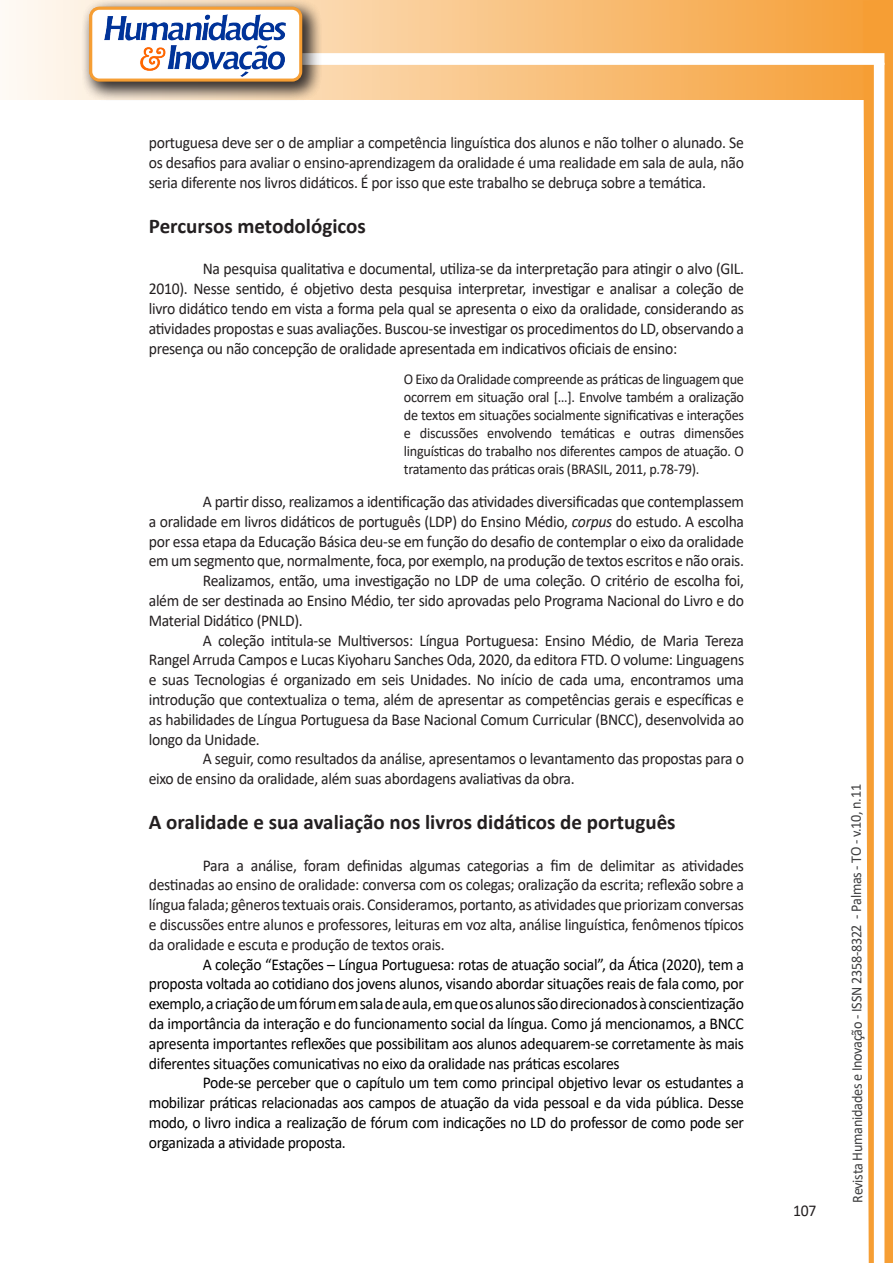
<style>
.page{position:relative;width:893px;height:1263px;background:#fff}
.page>*{position:absolute;margin:0;border:0;box-sizing:border-box;transform-origin:0 0}
.Titulo_2{font:700 21px "Calibri";color:#231f20}
.texto{font:16.5px/19.8px "Calibri";letter-spacing:-.02em;color:#231f20;text-align:justify;scale:.95 1}
.texto-2{font:16.5px/19.8px "Calibri";letter-spacing:-.02em;color:#000;text-align:justify;scale:.95 1}
.citacao{font:15px/18px "Calibri";letter-spacing:-.02em;color:#231f20;text-align:justify;scale:.95 1}
.t1{font:15px "Calibri";letter-spacing:-.025em;color:#3e3e3f;scale:.95 1}
.s1{font-style:italic}
</style>
<div class="page">
<svg style="left:5px;top:0;width:858px;height:100px;background:#f9c484"></svg>
<div style="left:302px;top:53px;width:582px;height:12px;background:#fff;border:2px solid #fff"></div>
<svg style="left:863px;top:0;width:30px;height:1263px"></svg>
<div style="left:81px;top:0;width:241px;height:102px;background:#231f20;opacity:.75"></div>
<div style="left:91px;top:8px;width:210px;height:72px;background:#fff;border-radius:9px"></div>
<img style="left:104px;top:14px;width:181px;height:62px">
<div style="left:89px;top:7px;width:213px;height:75px;border:3px solid #f69e34;border-radius:9px"></div>
<p class="texto" style="left:149px;top:133px;width:628px">portuguesa deve ser o de ampliar a competência linguística dos alunos e não tolher o alunado. Se os desafios para avaliar o ensino-aprendizagem da oralidade é uma realidade em sala de aula, não seria diferente nos livros didáticos. É por isso que este trabalho se debruça sobre a temática.</p>
<p class="Titulo_2" style="left:149px;top:211px;width:218px">Percursos metodológicos</p>
<p class="texto" style="left:149px;top:259px;width:628px;text-indent:54px">Na pesquisa qualitativa e documental, utiliza-se da interpretação para atingir o alvo (GIL.<br>2010). Nesse sentido, é objetivo desta pesquisa interpretar, investigar e analisar a coleção de livro didático tendo em vista a forma pela qual se apresenta o eixo da oralidade, considerando as atividades propostas e suas avaliações. Buscou-se investigar os procedimentos do LD, observando a presença ou não concepção de oralidade apresentada em indicativos oficiais de ensino:</p>
<p class="citacao" style="left:404px;top:370px;width:360px">O Eixo da Oralidade compreende as práticas de linguagem que ocorrem em situação oral […]. Envolve também a oralização de textos em situações socialmente significativas e interações e discussões envolvendo temáticas e outras dimensões linguísticas do trabalho nos diferentes campos de atuação. O tratamento das práticas orais (BRASIL, 2011, p.78-79).</p>
<p class="texto" style="left:149px;top:491px;width:628px;text-indent:54px">A partir disso, realizamos a identificação das atividades diversificadas que contemplassem a oralidade em livros didáticos de português (LDP) do Ensino Médio, <span class="s1">corpus</span> do estudo. A escolha por essa etapa da Educação Básica deu-se em função do desafio de contemplar o eixo da oralidade em um segmento que, normalmente, foca, por exemplo, na produção de textos escritos e não orais.</p>
<p class="texto" style="left:149px;top:570px;width:628px;text-indent:54px">Realizamos, então, uma investigação no LDP de uma coleção. O critério de escolha foi, além de ser destinada ao Ensino Médio, ter sido aprovadas pelo Programa Nacional do Livro e do Material Didático (PNLD).</p>
<p class="texto" style="left:149px;top:630px;width:628px;text-indent:54px">A coleção intitula-se Multiversos: Língua Portuguesa: Ensino Médio, de Maria Tereza Rangel Arruda Campos e Lucas Kiyoharu Sanches Oda, 2020, da editora FTD. O volume: Linguagens e suas Tecnologias é organizado em seis Unidades. No início de cada uma, encontramos uma introdução que contextualiza o tema, além de apresentar as competências gerais e específicas e as habilidades de Língua Portuguesa da Base Nacional Comum Curricular (BNCC), desenvolvida ao longo da Unidade.</p>
<p class="texto" style="left:149px;top:749px;width:628px;text-indent:54px">A seguir, como resultados da análise, apresentamos o levantamento das propostas para o eixo de ensino da oralidade, além suas abordagens avaliativas da obra.</p>
<p class="Titulo_2" style="left:149px;top:807px;width:528px">A oralidade e sua avaliação nos livros didáticos de português</p>
<p class="texto" style="left:149px;top:855px;width:628px;text-indent:54px">Para a análise, foram definidas algumas categorias a fim de delimitar as atividades destinadas ao ensino de oralidade: conversa com os colegas; oralização da escrita; reflexão sobre a língua falada; gêneros textuais orais. Consideramos, portanto, as atividades que priorizam conversas e discussões entre alunos e professores, leituras em voz alta, análise linguística, fenômenos típicos da oralidade e escuta e produção de textos orais.</p>
<p class="texto-2" style="left:149px;top:954px;width:628px;text-indent:54px">A coleção “Estações – Língua Portuguesa: rotas de atuação social”, da Ática (2020), tem a proposta voltada ao cotidiano dos jovens alunos, visando abordar situações reais de fala como, por exemplo, a criação de um fórum em sala de aula, em que os alunos são direcionados à conscientização da importância da interação e do funcionamento social da língua. Como já mencionamos, a BNCC apresenta importantes reflexões que possibilitam aos alunos adequarem-se corretamente às mais diferentes situações comunicativas no eixo da oralidade nas práticas escolares</p>
<p class="texto-2" style="left:149px;top:1073px;width:628px;text-indent:54px">Pode-se perceber que o capítulo um tem como principal objetivo levar os estudantes a mobilizar práticas relacionadas aos campos de atuação da vida pessoal e da vida pública. Desse modo, o livro indica a realização de fórum com indicações no LD do professor de como pode ser organizada a atividade proposta.</p>
<p class="texto" style="left:793px;top:1200px;width:26px">107</p>
<p class="t1" style="left:846px;top:1203px;width:442px;rotate:-90deg">Revista Humanidades e Inovação - ISSN 2358-8322 - Palmas - TO - v.10, n.11</p>
</div>
